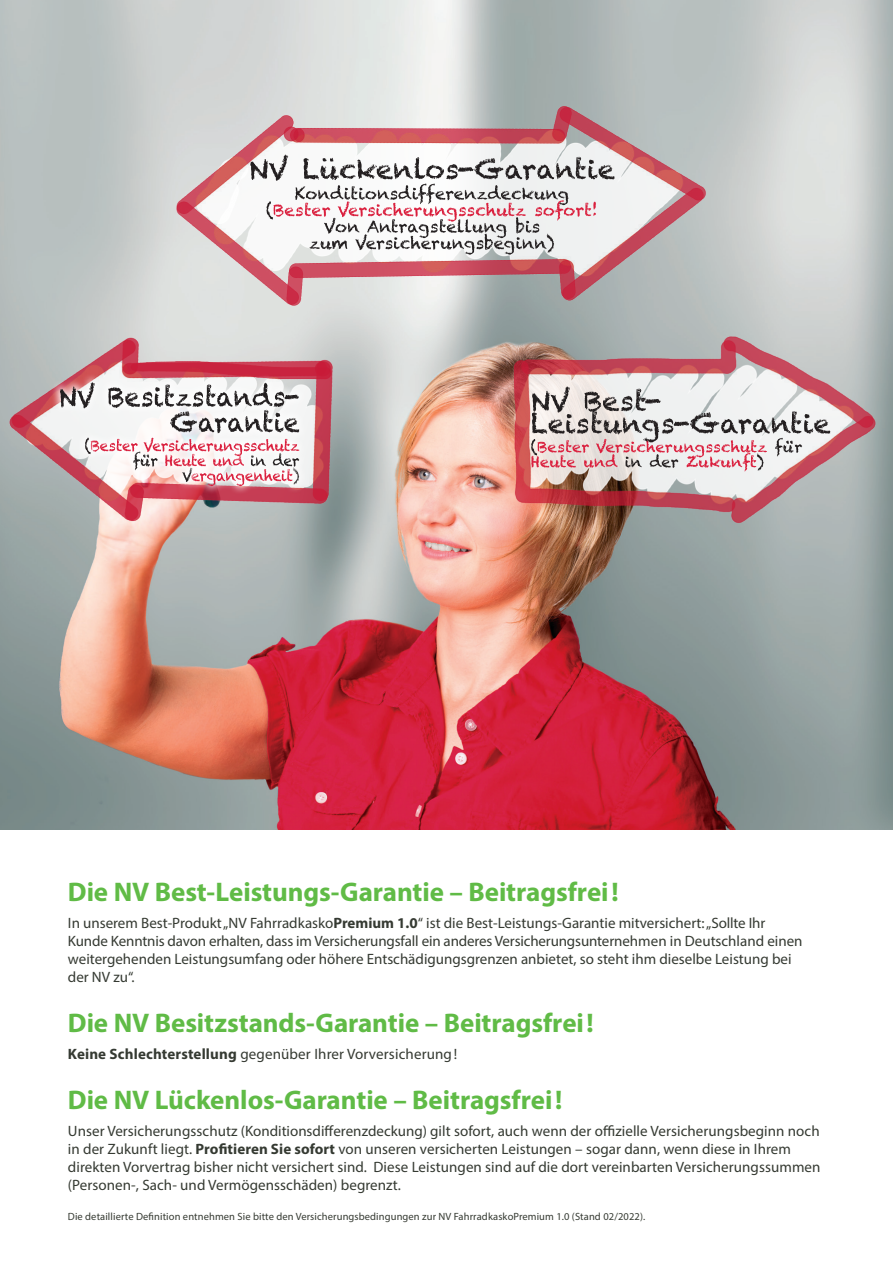
<style>
.page{position:relative;width:893px;height:1263px;background:#fff}
.page>*{position:absolute;margin:0;border:0;box-sizing:border-box;transform-origin:0 0}
.t1{font:700 27px "Myriad Pro";letter-spacing:-.005em;color:#60bb46}
.t2{font:15px/18px "Myriad Pro";color:#353a32}
.t3{font:10.5px "Myriad Pro";letter-spacing:.01em;color:#353a32}
.s1{font-weight:700}
</style>
<div class="page">
<img style="left:0;top:0;width:893px;height:829px">
<img style="left:154px;top:95px;width:558px;height:218px">
<img style="left:0;top:334px;width:350px;height:197px">
<img style="left:496px;top:329px;width:397px;height:218px">
<svg style="left:302px;top:475px;width:6px;height:18px"></svg>
<svg style="left:182px;top:475px;width:120px;height:20px"></svg>
<svg style="left:174px;top:486px;width:27px;height:5px"></svg>
<div style="left:242px;top:444px;width:66px;height:31px;background:#f2f3f3"></div>
<div style="left:82px;top:429px;width:226px;height:36px;background:#f3f4f4"></div>
<div style="left:161px;top:401px;width:147px;height:41px;background:#f3f4f4"></div>
<svg style="left:51px;top:374px;width:256px;height:43px"></svg>
<svg style="left:60px;top:382px;width:239px;height:104px"></svg>
<svg style="left:531px;top:386px;width:299px;height:85px"></svg>
<svg style="left:250px;top:154px;width:365px;height:101px"></svg>
<p class="t1" style="left:68px;top:874px;width:552px">Die NV Best-Leistungs-Garantie – Beitragsfrei!</p>
<p class="t2" style="left:68px;top:913px;width:736px">In unserem Best-Produkt „NV Fahrradkasko<span class="s1">Premium 1.0</span>“ ist die Best-Leistungs-Garantie mitversichert: „Sollte Ihr Kunde Kenntnis davon erhalten, dass im Versicherungsfall ein anderes Versicherungsunternehmen in Deutschland einen weitergehenden Leistungsumfang oder höhere Entschädigungsgrenzen anbietet, so steht ihm dieselbe Leistung bei der NV zu“.</p>
<p class="t1" style="left:68px;top:1005px;width:527px">Die NV Besitzstands-Garantie – Beitragsfrei!</p>
<p class="t2" style="left:68px;top:1044px;width:391px"><span class="s1">Keine Schlechterstellung</span> gegenüber Ihrer Vorversicherung !</p>
<p class="t1" style="left:68px;top:1082px;width:496px">Die NV Lückenlos-Garantie – Beitragsfrei!</p>
<p class="t2" style="left:68px;top:1121px;width:754px">Unser Versicherungsschutz (Konditionsdifferenzdeckung) gilt sofort, auch wenn der offizielle Versicherungsbeginn noch in der Zukunft liegt. <span class="s1">Profitieren Sie sofort</span> von unseren versicherten Leistungen – sogar dann, wenn diese in Ihrem direkten Vorvertrag bisher nicht versichert sind. Diese Leistungen sind auf die dort vereinbarten Versicherungssummen (Personen-, Sach- und Vermögensschäden) begrenzt.</p>
<p class="t3" style="left:68px;top:1210px;width:579px">Die detaillierte Definition entnehmen Sie bitte den Versicherungsbedingungen zur NV FahrradkaskoPremium 1.0 (Stand 02/2022).</p>
</div>
